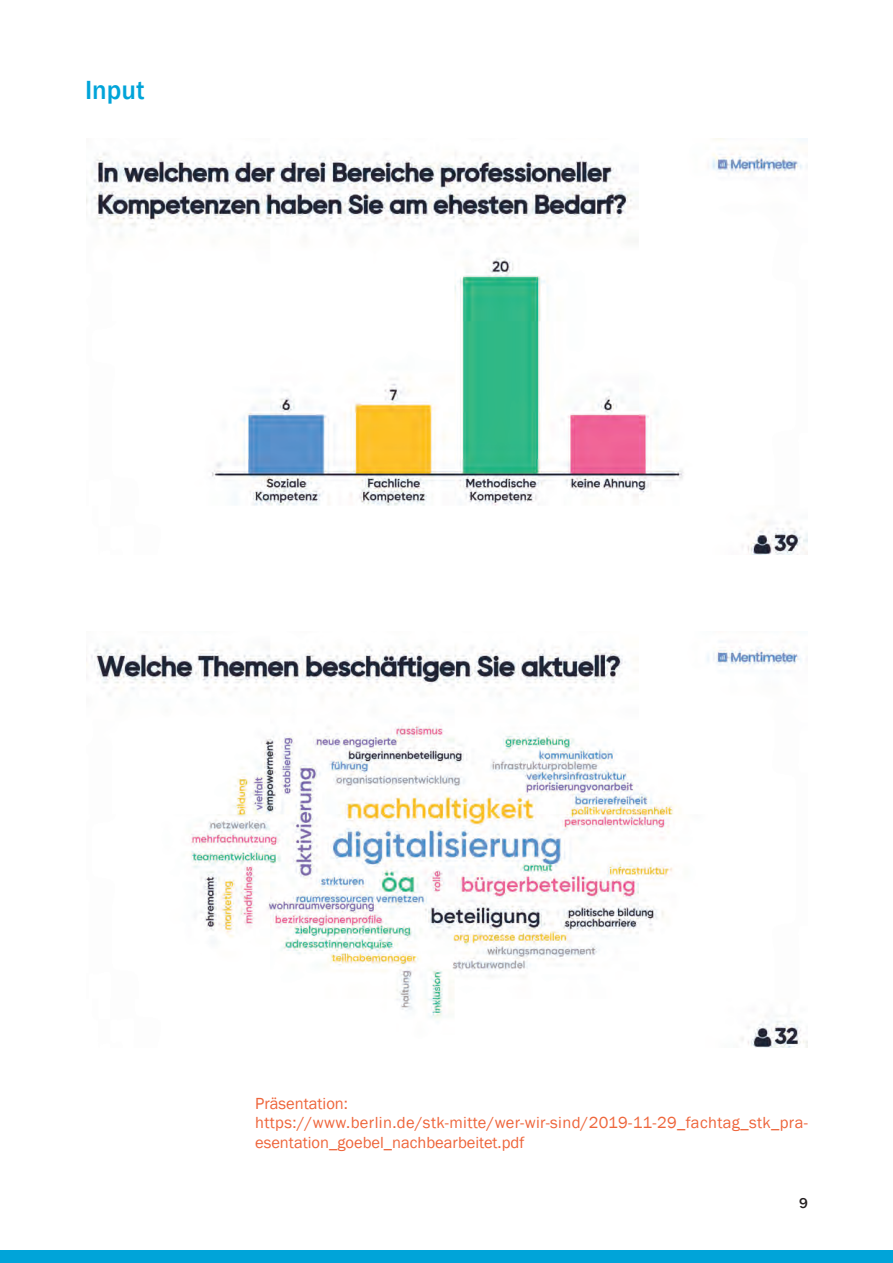
<style>
.page{position:relative;width:893px;height:1263px;background:#fff}
.page>*{position:absolute;margin:0;border:0;box-sizing:border-box;transform-origin:0 0}
.t1{font:500 27px "Franklin Gothic";color:#00a4d9}
.t2{font:16.5px/19.8px "Franklin Gothic";color:#ee653b}
.t3{font:500 15px "Franklin Gothic";color:#231f20}
</style>
<div class="page">
<div style="left:0;top:1250px;width:893px;height:13px;background:#00a4d9"></div>
<img style="left:86px;top:138px;width:722px;height:416px">
<img style="left:86px;top:641px;width:722px;height:406px">
<h1 class="t1" style="left:85px;top:73px;width:61px">Input</h1>
<p class="t2" style="left:255px;top:1093px;width:554px">Präsentation: https://www.berlin.de/stk-mitte/wer-wir-sind/2019-11-29_fachtag_stk_pra&shy;esentation_goebel_nachbearbeitet.pdf</p>
<p class="t3" style="left:799px;top:1193px;width:10px">9</p>
</div>
